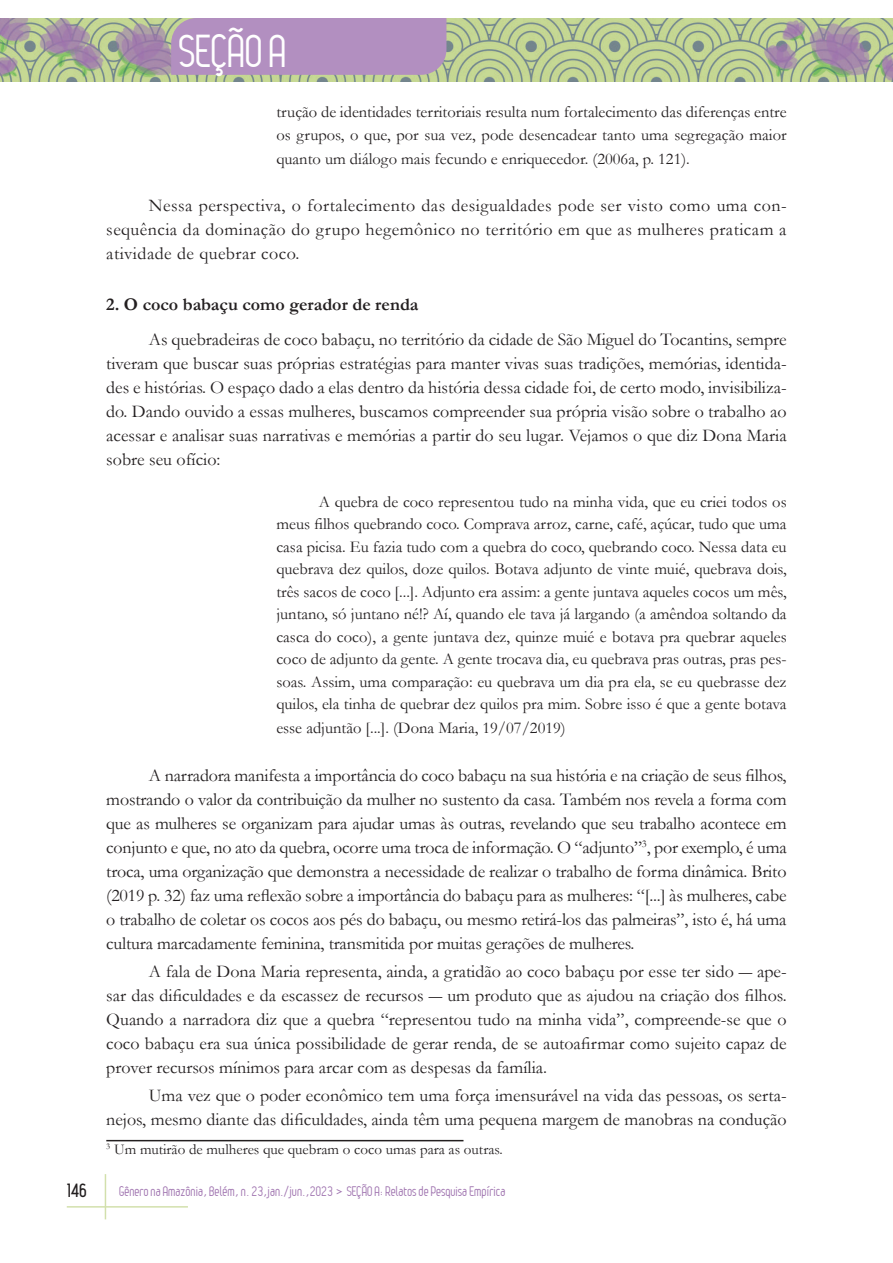
<style>
.page{position:relative;width:893px;height:1263px;background:#fff}
.page>*{position:absolute;margin:0;border:0;box-sizing:border-box;transform-origin:0 0}
.t1{font:45px "Leger";letter-spacing:-.01em;color:#fff}
.t2{font:18px/24px "Garamond";color:#231f20;text-align:justify}
.t3{font:700 18px "Garamond";color:#231f20}
.t4{font:700 18px "Leger";color:#231f20}
.t5{font:16.5px/22.5px "Garamond";color:#231f20}
.t6{font:15px "Garamond";color:#231f20}
.t7{font:13.5px "Leger";color:#9f73af}
</style>
<div class="page">
<hr style="left:105px;top:1174px;width:1px;height:45px;background:#d2e0ac">
<hr style="left:67px;top:1206px;width:121px;height:1px;background:#d2e0ac">
<img style="left:0;top:18px;width:893px;height:64px">
<div style="left:171px;top:18px;width:275px;height:57px;background:#b28fc0"></div>
<hr style="left:106px;top:1140px;width:357px;height:1px;background:#231f20">
<h1 class="t1" style="left:179px;top:26px;width:110px">SEÇÃO A</h1>
<p class="t5" style="left:276px;top:100px;width:512px">trução de identidades territoriais resulta num fortalecimento das diferenças entre os grupos, o que, por sua vez, pode desencadear tanto uma segregação maior</p>
<p class="t5" style="left:276px;top:147px;width:415px">quanto um diálogo mais fecundo e enriquecedor. (2006a, p. 121).</p>
<p class="t2" style="left:106px;top:193px;width:682px;text-indent:43px">Nessa perspectiva, o fortalecimento das desigualdades pode ser visto como uma con&shy;sequência da dominação do grupo hegemônico no território em que as mulheres praticam a atividade de quebrar coco.</p>
<p class="t3" style="left:106px;top:292px;width:314px">2. O coco babaçu como gerador de renda</p>
<p class="t2" style="left:106px;top:327px;width:682px;text-indent:43px">As quebradeiras de coco babaçu, no território da cidade de São Miguel do Tocantins, sempre tiveram que buscar suas próprias estratégias para manter vivas suas tradições, memórias, identida&shy;des e histórias. O espaço dado a elas dentro da história dessa cidade foi, de certo modo, invisibiliza&shy;do. Dando ouvido a essas mulheres, buscamos compreender sua própria visão sobre o trabalho ao acessar e analisar suas narrativas e memórias a partir do seu lugar. Vejamos o que diz Dona Maria sobre seu ofício:</p>
<p class="t5" style="left:276px;top:490px;width:512px;text-align:justify;text-indent:43px">A quebra de coco representou tudo na minha vida, que eu criei todos os meus filhos quebrando coco. Comprava arroz, carne, café, açúcar, tudo que uma casa picisa. Eu fazia tudo com a quebra do coco, quebrando coco. Nessa data eu quebrava dez quilos, doze quilos. Botava adjunto de vinte muié, quebrava dois, três sacos de coco [...]. Adjunto era assim: a gente juntava aqueles cocos um mês, juntano, só juntano né!? Aí, quando ele tava já largando (a amêndoa soltando da casca do coco), a gente juntava dez, quinze muié e botava pra quebrar aqueles coco de adjunto da gente. A gente trocava dia, eu quebrava pras outras, pras pes&shy;soas. Assim, uma comparação: eu quebrava um dia pra ela, se eu quebrasse dez quilos, ela tinha de quebrar dez quilos pra mim. Sobre isso é que a gente botava</p>
<p class="t5" style="left:276px;top:716px;width:291px">esse adjuntão [...]. (Dona Maria, 19/07/2019)</p>
<p class="t2" style="left:106px;top:762px;width:682px;text-indent:43px">A narradora manifesta a importância do coco babaçu na sua história e na criação de seus filhos, mostrando o valor da contribuição da mulher no sustento da casa. Também nos revela a forma com que as mulheres se organizam para ajudar umas às outras, revelando que seu trabalho acontece em conjunto e que, no ato da quebra, ocorre uma troca de informação. O “adjunto”<sup>3</sup>, por exemplo, é uma troca, uma organização que demonstra a necessidade de realizar o trabalho de forma dinâmica. Brito (2019 p. 32) faz uma reflexão sobre a importância do babaçu para as mulheres: “[...] às mulheres, cabe o trabalho de coletar os cocos aos pés do babaçu, ou mesmo retirá-los das palmeiras”, isto é, há uma cultura marcadamente feminina, transmitida por muitas gerações de mulheres.</p>
<p class="t2" style="left:106px;top:959px;width:682px;text-indent:43px">A fala de Dona Maria representa, ainda, a gratidão ao coco babaçu por esse ter sido ― ape&shy;sar das dificuldades e da escassez de recursos ― um produto que as ajudou na criação dos filhos.<br>Quando a narradora diz que a quebra “representou tudo na minha vida”, compreende-se que o coco babaçu era sua única possibilidade de gerar renda, de se autoafirmar como sujeito capaz de prover recursos mínimos para arcar com as despesas da família.</p>
<p class="t2" style="left:106px;top:1083px;width:682px;text-align:right">Uma vez que o poder econômico tem uma força imensurável na vida das pessoas, os serta&shy;nejos, mesmo diante das dificuldades, ainda têm uma pequena margem de manobras na condução</p>
<p class="t6" style="left:106px;top:1139px;width:398px"><sup>3</sup> Um mutirão de mulheres que quebram o coco umas para as outras.</p>
<p class="t4" style="left:67px;top:1180px;width:21px">146</p>
<p class="t7" style="left:119px;top:1183px;width:388px">Gênero na Amazônia, Belém, n. 23,jan./jun.,2023 &gt; SEÇÃO A: Relatos de Pesquisa Empírica</p>
</div>
